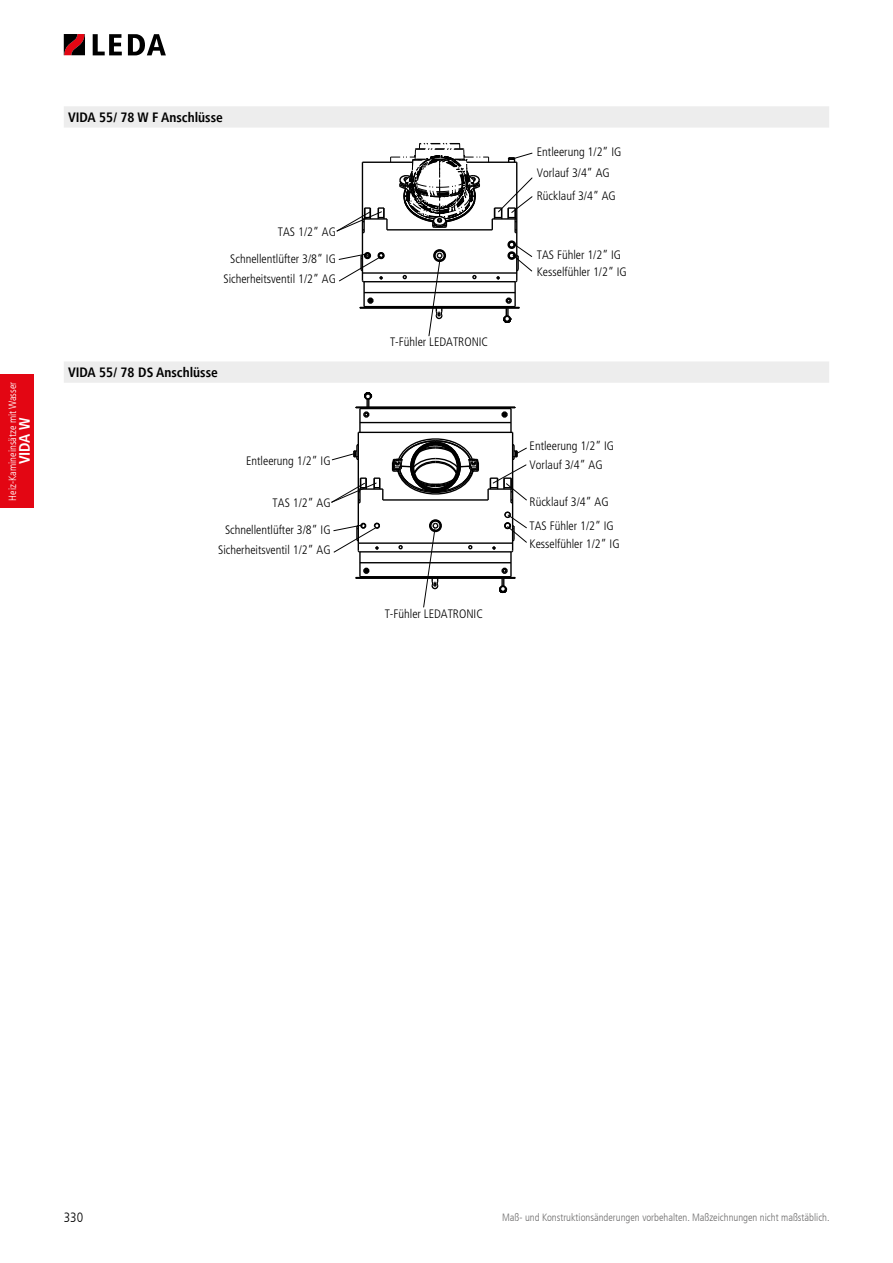
<style>
.page{position:relative;width:893px;height:1263px;background:#fff}
.page>*{position:absolute;margin:0;border:0;box-sizing:border-box;transform-origin:0 0}
.t1{font:700 condensed 15px "Frutiger LT";color:#fff}
.t2{font:700 condensed 13.5px "Frutiger LT";color:#000}
.t3{font:300 condensed 13.5px "Frutiger LT";color:#000}
.t4{font:300 condensed 12.3px "Frutiger LT";color:#000}
.t5{font:300 condensed 10.5px "Frutiger LT";color:#706f6f}
.t6{font:300 condensed 10.5px "Frutiger LT";color:#fff}
</style>
<div class="page">
<svg style="left:93px;top:34px;width:29px;height:21px"></svg>
<svg style="left:128px;top:34px;width:38px;height:21px"></svg>
<svg style="left:64px;top:34px;width:21px;height:21px"></svg>
<svg style="left:64px;top:106px;width:765px;height:277px"></svg>
<svg style="left:337px;top:143px;width:195px;height:193px"></svg>
<hr style="left:356px;top:577px;width:159px;height:2px;background:#000">
<hr style="left:358px;top:432px;width:1px;height:111px;background:#000">
<hr style="left:360px;top:576px;width:151px;height:1px;background:#000">
<hr style="left:359px;top:552px;width:2px;height:25px;background:#000">
<hr style="left:359px;top:409px;width:2px;height:23px;background:#000">
<hr style="left:360px;top:562px;width:151px;height:1px;background:#000">
<hr style="left:383px;top:499px;width:105px;height:2px;background:#000">
<hr style="left:510px;top:552px;width:2px;height:25px;background:#000">
<hr style="left:510px;top:409px;width:2px;height:23px;background:#000">
<hr style="left:512px;top:432px;width:1px;height:118px;background:#000">
<hr style="left:360px;top:422px;width:151px;height:1px;background:#000">
<hr style="left:356px;top:406px;width:159px;height:2px;background:#000">
<svg style="left:468px;top:545px;width:4px;height:4px"></svg>
<svg style="left:492px;top:546px;width:4px;height:4px"></svg>
<div style="left:504px;top:522px;width:7px;height:7px;border:1px solid #000;border-radius:50%"></div>
<div style="left:504px;top:512px;width:7px;height:6px;border:1px solid #000;border-radius:50%"></div>
<hr style="left:360px;top:551px;width:151px;height:1px;background:#000">
<hr style="left:358px;top:542px;width:155px;height:2px;background:#000">
<hr style="left:358px;top:432px;width:155px;height:1px;background:#000">
<svg style="left:398px;top:545px;width:5px;height:4px"></svg>
<div style="left:363px;top:411px;width:6px;height:7px;border:1px solid #000;border-radius:50%"></div>
<div style="left:429px;top:519px;width:13px;height:13px;border:1px solid #000;border-radius:50%"></div>
<div style="left:430px;top:520px;width:11px;height:11px;border:1px solid #000;border-radius:50%"></div>
<div style="left:501px;top:568px;width:7px;height:6px;border:1px solid #000;border-radius:50%"></div>
<div style="left:501px;top:411px;width:7px;height:7px;border:1px solid #000;border-radius:50%"></div>
<svg style="left:391px;top:433px;width:89px;height:68px"></svg>
<hr style="left:362px;top:408px;width:147px;height:1px;background:#000">
<svg style="left:355px;top:568px;width:14px;height:11px"></svg>
<svg style="left:355px;top:392px;width:18px;height:25px"></svg>
<svg style="left:499px;top:569px;width:17px;height:25px"></svg>
<svg style="left:502px;top:406px;width:14px;height:11px"></svg>
<svg style="left:423px;top:521px;width:17px;height:86px"></svg>
<svg style="left:505px;top:512px;width:22px;height:31px"></svg>
<svg style="left:487px;top:443px;width:40px;height:60px"></svg>
<svg style="left:333px;top:523px;width:47px;height:30px"></svg>
<svg style="left:331px;top:477px;width:52px;height:26px"></svg>
<svg style="left:332px;top:443px;width:26px;height:17px"></svg>
<div style="left:0;top:374px;width:34px;height:134px;background:#e30613"></div>
<p class="t2" style="left:68px;top:109px;width:156px">VIDA 55/ 78 W F Anschlüsse</p>
<p class="t6" style="left:7px;top:500px;width:120px;rotate:-90deg">Heiz-Kamineinsätze mit Wasser</p>
<p class="t1" style="left:16px;top:464px;width:48px;rotate:-90deg">VIDA W</p>
<p class="t4" style="left:278px;top:225px;width:59px">TAS 1/2” AG</p>
<p class="t4" style="left:230px;top:252px;width:107px">Schnellentlüfter 3/8” IG</p>
<p class="t4" style="left:223px;top:273px;width:114px">Sicherheitsventil 1/2” AG</p>
<p class="t2" style="left:68px;top:364px;width:151px">VIDA 55/ 78 DS Anschlüsse</p>
<p class="t4" style="left:246px;top:455px;width:86px">Entleerung 1/2” IG</p>
<p class="t4" style="left:273px;top:496px;width:59px">TAS 1/2” AG</p>
<p class="t4" style="left:225px;top:524px;width:107px">Schnellentlüfter 3/8” IG</p>
<p class="t4" style="left:218px;top:544px;width:114px">Sicherheitsventil 1/2” AG</p>
<p class="t4" style="left:390px;top:336px;width:100px">T-Fühler LEDATRONIC</p>
<p class="t4" style="left:385px;top:607px;width:100px">T-Fühler LEDATRONIC</p>
<p class="t4" style="left:537px;top:145px;width:86px">Entleerung 1/2” IG</p>
<p class="t4" style="left:537px;top:167px;width:74px">Vorlauf 3/4” AG</p>
<p class="t4" style="left:537px;top:189px;width:81px">Rücklauf 3/4” AG</p>
<p class="t4" style="left:537px;top:249px;width:86px">TAS Fühler 1/2” IG</p>
<p class="t4" style="left:537px;top:266px;width:91px">Kesselfühler 1/2” IG</p>
<p class="t4" style="left:530px;top:440px;width:86px">Entleerung 1/2” IG</p>
<p class="t4" style="left:530px;top:459px;width:74px">Vorlauf 3/4” AG</p>
<p class="t4" style="left:530px;top:495px;width:81px">Rücklauf 3/4” AG</p>
<p class="t4" style="left:530px;top:520px;width:86px">TAS Fühler 1/2” IG</p>
<p class="t4" style="left:530px;top:537px;width:91px">Kesselfühler 1/2” IG</p>
<p class="t3" style="left:64px;top:1210px;width:21px">330</p>
<p class="t5" style="left:502px;top:1211px;width:329px">Maß- und Konstruktionsänderungen vorbehalten. Maßzeichnungen nicht maßstäblich.</p>
</div>
